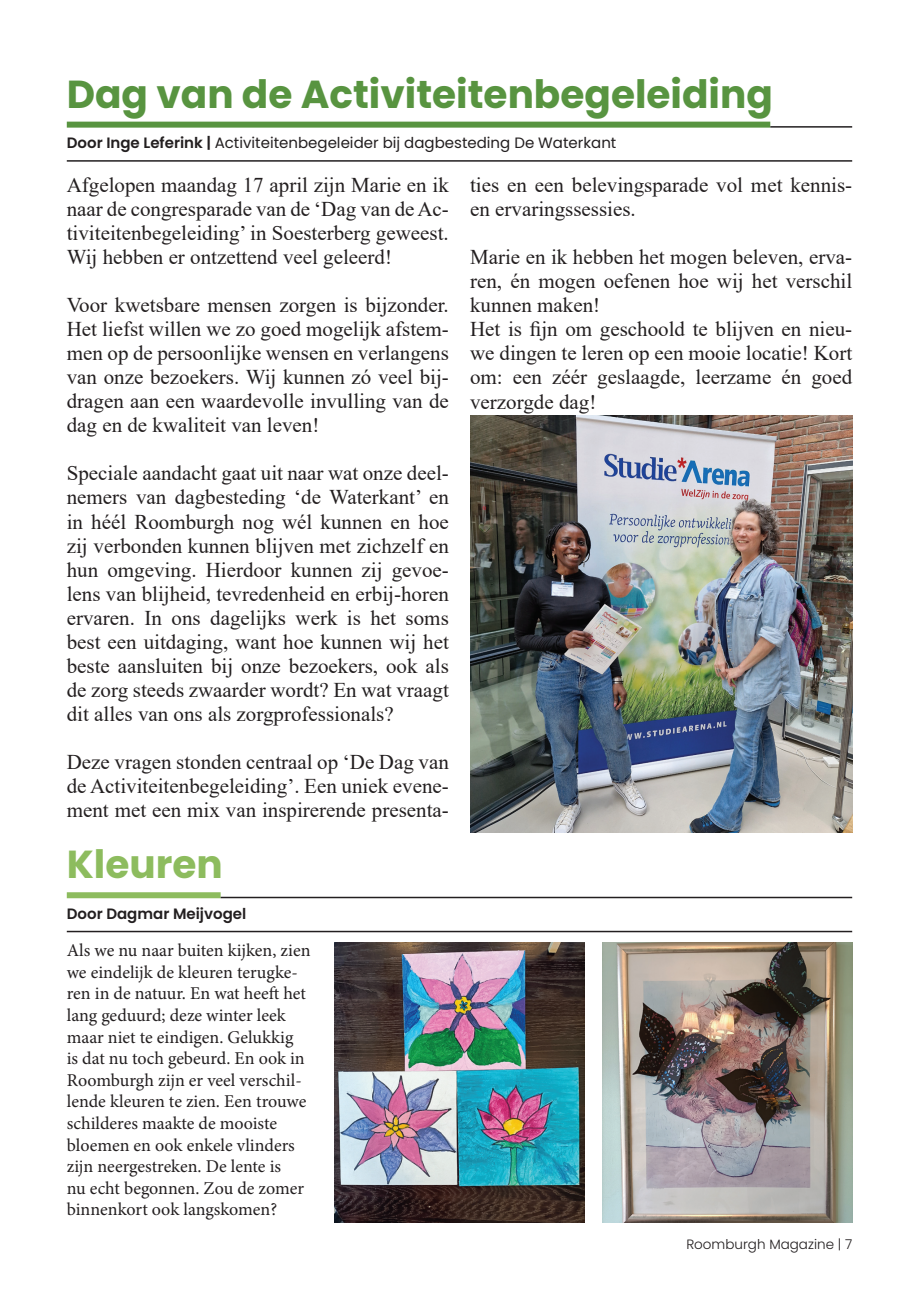
<style>
.page{position:relative;width:919px;height:1289px;background:#fff}
.page>*{position:absolute;margin:0;border:0;box-sizing:border-box;transform-origin:0 0}
.t1{font:700 39px "Poppins";color:#589440}
.t2{font:700 39px "Poppins";color:#8dbc5e}
.t3{font:21px/24px "Times New Roman";color:#231f20;text-align:justify}
.t4{font:18px/21.6px "Minion Pro";color:#231f20}
.t5{font:15px "Poppins";color:#231f20}
.t6{font:600 15px "Poppins";color:#231f20}
.t7{font:300 13.5px "Poppins";color:#231f20}
.s1{font-weight:600}
</style>
<div class="page">
<hr style="left:67px;top:160px;width:785px;height:2px;background:#231f20">
<div style="left:67px;top:122px;width:703px;height:6px;background:#589440"></div>
<hr style="left:770px;top:126px;width:82px;height:2px;background:#231f20">
<div style="left:67px;top:892px;width:154px;height:6px;background:#8dbc5e"></div>
<hr style="left:221px;top:896px;width:631px;height:2px;background:#231f20">
<hr style="left:67px;top:930px;width:785px;height:2px;background:#231f20">
<img style="left:470px;top:415px;width:382px;height:417px">
<img style="left:334px;top:943px;width:250px;height:279px">
<img style="left:602px;top:943px;width:250px;height:279px">
<h1 class="t1" style="left:67px;top:71px;width:707px">Dag van de Activiteitenbegeleiding</h1>
<p class="t5" style="left:67px;top:134px;width:551px"><span class="s1">Door Inge Leferink |</span> Activiteitenbegeleider bij dagbesteding De Waterkant</p>
<p class="t3" style="left:67px;top:172px;width:383px">Afgelopen maandag 17 april zijn Marie en ik naar de congresparade van de ‘Dag van de Ac&shy;tiviteitenbegeleiding’ in Soesterberg geweest.<br>Wij hebben er ontzettend veel geleerd!</p>
<p class="t3" style="left:67px;top:293px;width:383px">Voor kwetsbare mensen zorgen is bijzonder.<br>Het liefst willen we zo goed mogelijk afstem&shy;men op de persoonlijke wensen en verlangens van onze bezoekers. Wij kunnen zó veel bij&shy;dragen aan een waardevolle invulling van de dag en de kwaliteit van leven!</p>
<p class="t3" style="left:67px;top:461px;width:383px">Speciale aandacht gaat uit naar wat onze deel&shy;nemers van dagbesteding ‘de Waterkant’ en in héél Roomburgh nog wél kunnen en hoe zij verbonden kunnen blijven met zichzelf en hun omgeving. Hierdoor kunnen zij gevoe&shy;lens van blijheid, tevredenheid en erbij-horen ervaren. In ons dagelijks werk is het soms best een uitdaging, want hoe kunnen wij het beste aansluiten bij onze bezoekers, ook als de zorg steeds zwaarder wordt? En wat vraagt dit alles van ons als zorgprofessionals?</p>
<p class="t3" style="left:67px;top:749px;width:383px">Deze vragen stonden centraal op ‘De Dag van de Activiteitenbegeleiding’. Een uniek evene&shy;ment met een mix van inspirerende presenta-</p>
<p class="t3" style="left:470px;top:173px;width:383px">ties en een belevingsparade vol met kennis&shy;en ervaringssessies.</p>
<p class="t3" style="left:470px;top:245px;width:383px;text-align:left">Marie en ik hebben het mogen beleven, erva&shy;ren, én mogen oefenen hoe wij het verschil kunnen maken!<br>Het is fijn om geschoold te blijven en nieu&shy;we dingen te leren op een mooie locatie! Kort om: een zéér geslaagde, leerzame én goed verzorgde dag!</p>
<h1 class="t2" style="left:67px;top:842px;width:157px">Kleuren</h1>
<p class="t6" style="left:67px;top:904px;width:181px">Door Dagmar Meijvogel</p>
<p class="t4" style="left:67px;top:939px;width:245px">Als we nu naar buiten kijken, zien we eindelijk de kleuren terugke&shy;ren in de natuur. En wat heeft het lang geduurd; deze winter leek maar niet te eindigen. Gelukkig<br>is dat nu toch gebeurd. En ook in<br>Roomburgh zijn er veel verschil&shy;lende kleuren te zien. Een trouwe schilderes maakte de mooiste bloemen en ook enkele vlinders zijn neergestreken. De lente is<br>nu echt begonnen. Zou de zomer binnenkort ook langskomen?</p>
<p class="t7" style="left:686px;top:1236px;width:167px">Roomburgh Magazine | 7</p>
</div>
